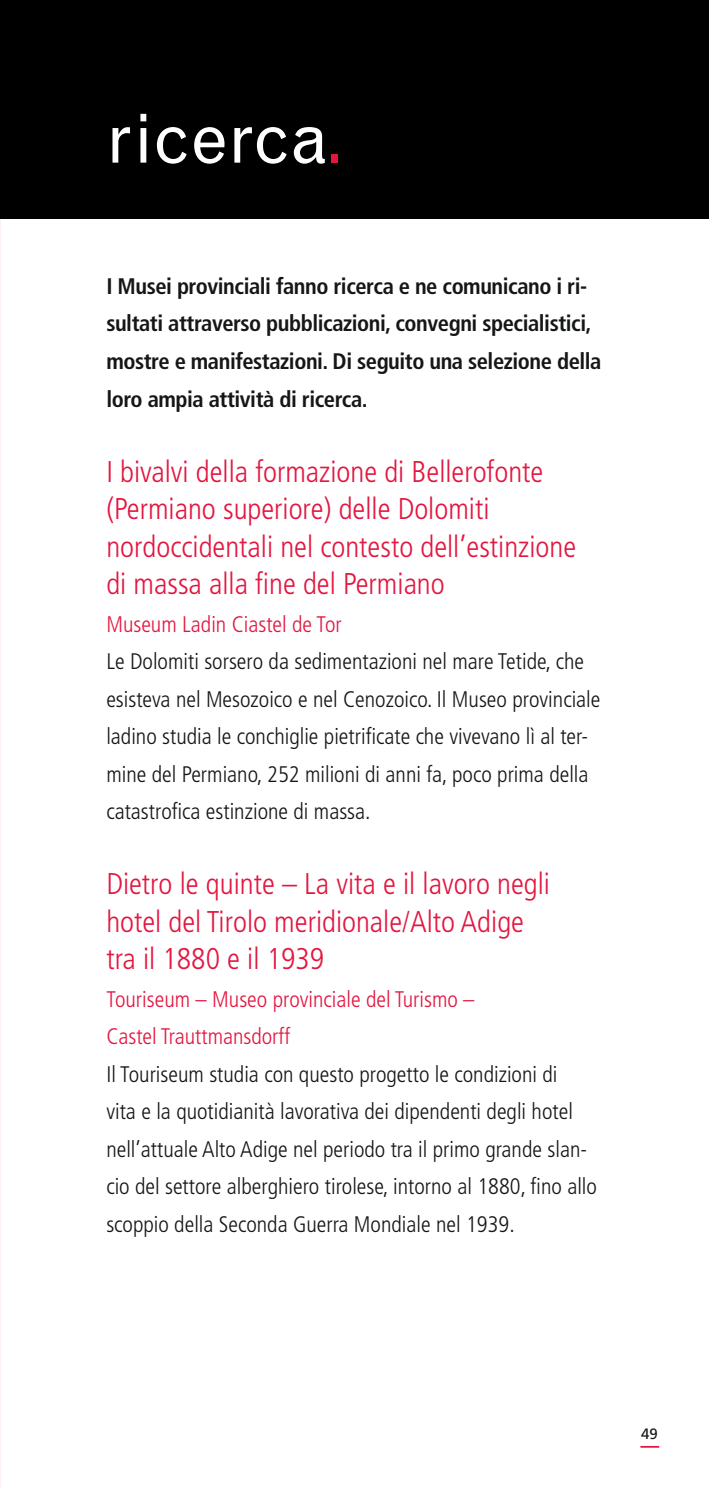
<style>
.page{position:relative;width:709px;height:1489px;background:#fff}
.page>*{position:absolute;margin:0;border:0;box-sizing:border-box;transform-origin:0 0}
.t1{font:70px "Grotesque";letter-spacing:.005em;color:#fff}
.t2{font:300 condensed 30px/37.5px "Frutiger";color:#e31640}
.t3{font:300 condensed 22.5px/37.5px "Frutiger";color:#151616}
.t4{font:700 condensed 22.5px/37.5px "Frutiger";letter-spacing:-.02em;color:#151616}
.t5{font:300 condensed 22.5px/37.5px "Frutiger";color:#e31640}
.t6{font:15px "Frutiger";color:#151616}
.s1{color:#e31640}
</style>
<div class="page">
<div style="left:0;top:0;width:709px;height:219px;background:#000"></div>
<svg style="left:640px;top:1446px;width:19px;height:1px"></svg>
<h1 class="t1" style="left:106px;top:97px;width:239px">ricerca<span class="s1">.</span></h1>
<p class="t4" style="left:106px;top:267px;width:496px">I Musei provinciali fanno ricerca e ne comunicano i ri&shy;sultati attraverso pubblicazioni, convegni specialistici, mostre e manifestazioni. Di seguito una selezione della loro ampia attività di ricerca.</p>
<h2 class="t2" style="left:106px;top:453px;width:471px">I bivalvi della formazione di Bellerofonte (Permiano superiore) delle Dolomiti nordoccidentali nel contesto dell’estinzione di massa alla fine del Permiano</h2>
<p class="t5" style="left:106px;top:605px;width:237px">Museum Ladin Ciastel de Tor</p>
<p class="t3" style="left:106px;top:643px;width:495px">Le Dolomiti sorsero da sedimentazioni nel mare Tetide, che esisteva nel Mesozoico e nel Cenozoico. Il Museo provinciale ladino studia le conchiglie pietrificate che vivevano lì al ter&shy;mine del Permiano, 252 milioni di anni fa, poco prima della catastrofica estinzione di massa.</p>
<h2 class="t2" style="left:106px;top:865px;width:445px">Dietro le quinte – La vita e il lavoro negli hotel del Tirolo meridionale/Alto Adige tra il 1880 e il 1939</h2>
<p class="t5" style="left:106px;top:980px;width:370px">Touriseum – Museo provinciale del Turismo –<br>Castel Trauttmansdorff</p>
<p class="t3" style="left:106px;top:1055px;width:492px">Il Touriseum studia con questo progetto le condizioni di<br>vita e la quotidianità lavorativa dei dipendenti degli hotel nell’attuale Alto Adige nel periodo tra il primo grande slan&shy;cio del settore alberghiero tirolese, intorno al 1880, fino allo scoppio della Seconda Guerra Mondiale nel 1939.</p>
<p class="t6" style="left:641px;top:1425px;width:18px">49</p>
</div>
